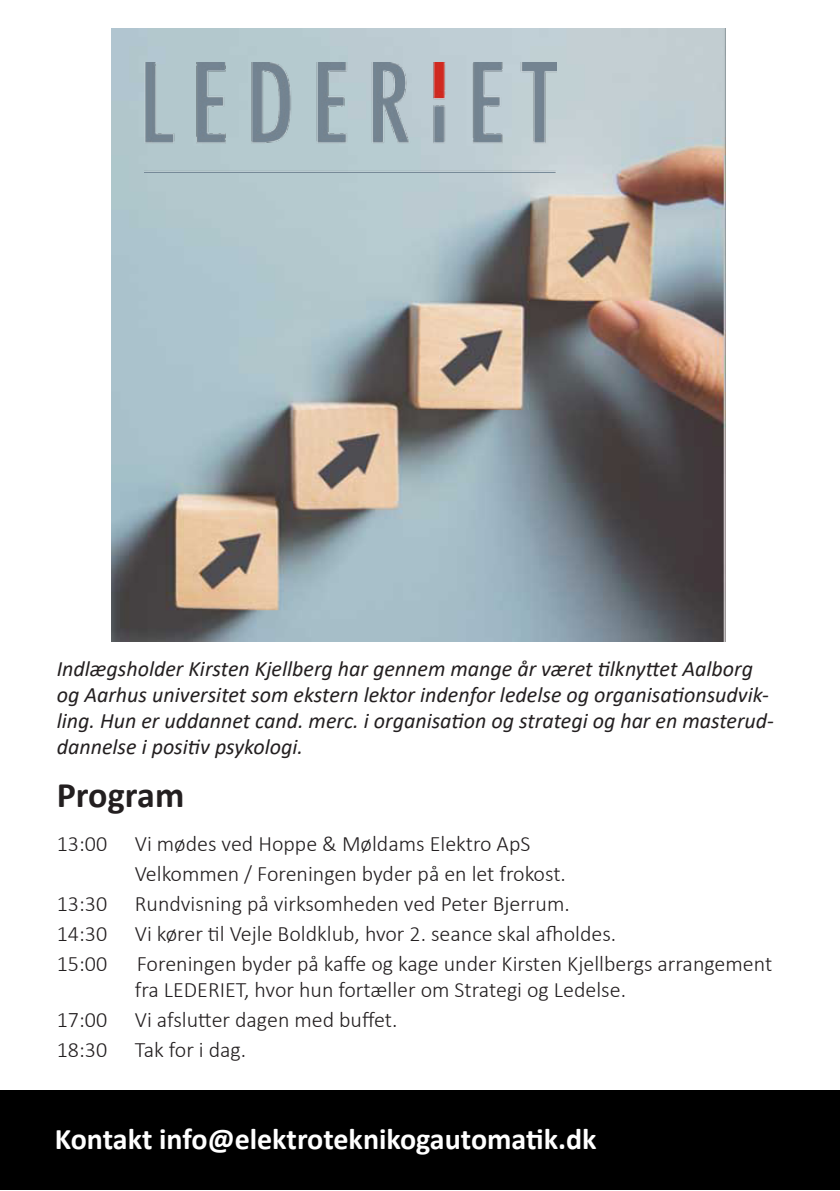
<style>
.page{position:relative;width:840px;height:1191px;background:#fff}
.page>*{position:absolute;margin:0;border:0;box-sizing:border-box;transform-origin:0 0}
.t1{font:700 36px "Calibri";color:#231f20}
.t2{font:700 30px "Calibri";color:#fff}
.t3{font:300 22px/26px "Calibri";color:#231f20}
.t4{font:italic 22px/26px "Calibri";color:#231f20}
</style>
<div class="page">
<div style="left:0;top:1090px;width:839px;height:99px;background:#000"></div>
<img style="left:111px;top:28px;width:613px;height:613px">
<img style="left:145px;top:62px;width:411px;height:111px">
<p class="t4" style="left:57px;top:654px;width:718px">Indlægsholder Kirsten Kjellberg har gennem mange år været tilknyttet Aalborg og Aarhus universitet som ekstern lektor indenfor ledelse og organisationsudvik&shy;ling. Hun er uddannet cand. merc. i organisation og strategi og har en masterud&shy;dannelse i positiv psykologi.</p>
<p class="t1" style="left:57px;top:769px;width:129px">Program</p>
<p class="t3" style="left:57px;top:830px;width:52px">13:00</p>
<p class="t3" style="left:135px;top:830px;width:397px">Vi mødes ved Hoppe &amp; Møldams Elektro ApS</p>
<p class="t3" style="left:135px;top:860px;width:432px">Velkommen / Foreningen byder på en let frokost.</p>
<p class="t3" style="left:57px;top:890px;width:52px">13:30</p>
<p class="t3" style="left:135px;top:890px;width:436px">Rundvisning på virksomheden ved Peter Bjerrum.</p>
<p class="t3" style="left:57px;top:920px;width:52px">14:30</p>
<p class="t3" style="left:135px;top:920px;width:482px">Vi kører til Vejle Boldklub, hvor 2. seance skal afholdes.</p>
<p class="t3" style="left:57px;top:950px;width:52px">15:00</p>
<p class="t3" style="left:135px;top:950px;width:638px">Foreningen byder på kaffe og kage under Kirsten Kjellbergs arrangement fra LEDERIET, hvor hun fortæller om Strategi og Ledelse.</p>
<p class="t3" style="left:57px;top:1006px;width:52px">17:00</p>
<p class="t3" style="left:135px;top:1006px;width:264px">Vi afslutter dagen med buffet.</p>
<p class="t3" style="left:57px;top:1036px;width:52px">18:30</p>
<p class="t3" style="left:135px;top:1036px;width:113px">Tak for i dag.</p>
<p class="t2" style="left:55px;top:1117px;width:543px">Kontakt info@elektroteknikogautomatik.dk</p>
</div>
